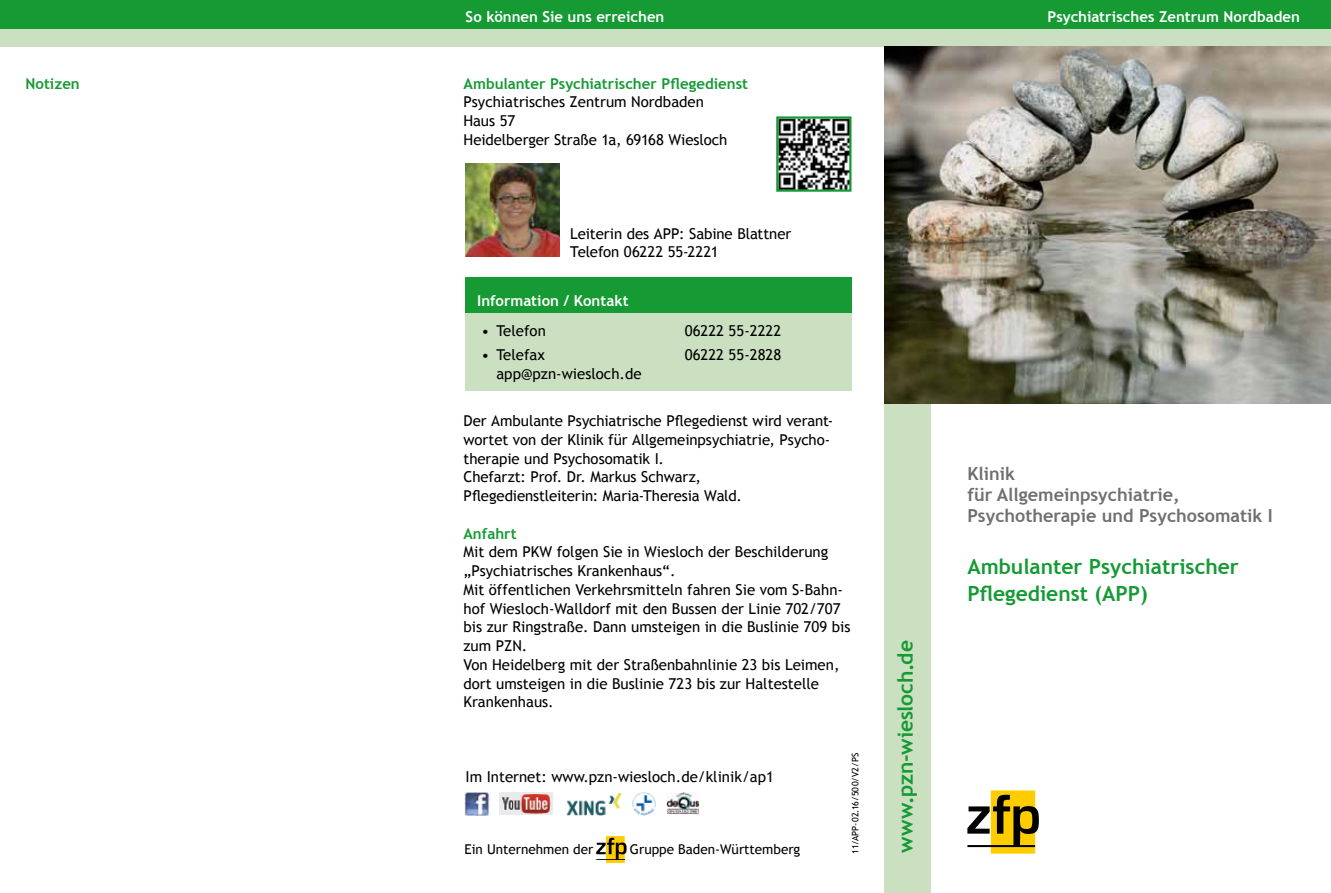
<style>
.page{position:relative;width:1331px;height:893px;background:#fff}
.page>*{position:absolute;margin:0;border:0;box-sizing:border-box;transform-origin:0 0}
.t1{font:700 21px/26.2px "Trebuchet MS";color:#159a34}
.t2{font:700 18px/21px "Trebuchet MS";color:#706f6f}
.t3{font:15px/18.8px "Trebuchet MS";color:#000}
.t4{font:700 15px "Trebuchet MS";color:#fff}
.t5{font:700 15px "Trebuchet MS";color:#159a34}
.t6{font:13.5px "Trebuchet MS";color:#000}
.t7{font:9px "Trebuchet MS";letter-spacing:.02em;color:#000}
</style>
<div class="page">
<div style="left:0;top:0;width:1331px;height:30px;background:#159a34"></div>
<div style="left:606px;top:836px;width:19px;height:27px;background:#fc0"></div>
<svg style="left:596px;top:838px;width:30px;height:22px"></svg>
<div style="left:991px;top:790px;width:44px;height:64px;background:#fc0"></div>
<svg style="left:967px;top:795px;width:72px;height:52px"></svg>
<div style="left:884px;top:403px;width:47px;height:490px;background:#cbe0c1"></div>
<img style="left:666px;top:792px;width:34px;height:23px">
<img style="left:633px;top:792px;width:22px;height:23px">
<img style="left:500px;top:792px;width:53px;height:23px">
<img style="left:465px;top:792px;width:25px;height:24px">
<img style="left:566px;top:793px;width:56px;height:22px">
<div style="left:0;top:30px;width:1331px;height:17px;background:#cbe0c1"></div>
<div style="left:465px;top:277px;width:386px;height:37px;background:#159a34"></div>
<img style="left:884px;top:47px;width:447px;height:356px">
<svg style="left:776px;top:116px;width:76px;height:76px"></svg>
<div style="left:465px;top:314px;width:386px;height:77px;background:#cbe0c1"></div>
<img style="left:466px;top:163px;width:93px;height:94px">
<p class="t5" style="left:26px;top:74px;width:56px">Notizen</p>
<p class="t4" style="left:466px;top:7px;width:200px">So können Sie uns erreichen</p>
<p class="t4" style="left:1047px;top:7px;width:254px">Psychiatrisches Zentrum Nordbaden</p>
<p class="t5" style="left:463px;top:74px;width:286px">Ambulanter Psychiatrischer Pflegedienst</p>
<p class="t3" style="left:463px;top:93px;width:265px">Psychiatrisches Zentrum Nordbaden<br>Haus 57<br>Heidelberger Straße 1a, 69168 Wiesloch</p>
<p class="t3" style="left:570px;top:224px;width:223px">Leiterin des APP: Sabine Blattner<br>Telefon 06222 55-2221</p>
<p class="t4" style="left:477px;top:291px;width:153px">Information / Kontakt</p>
<p class="t3" style="left:482px;top:322px;width:66px">• Telefon</p>
<p class="t3" style="left:685px;top:322px;width:98px">06222 55-2222</p>
<p class="t3" style="left:482px;top:346px;width:65px">• Telefax</p>
<p class="t3" style="left:685px;top:346px;width:98px">06222 55-2828</p>
<p class="t3" style="left:496px;top:365px;width:147px">app@pzn-wiesloch.de</p>
<p class="t3" style="left:463px;top:412px;width:371px">Der Ambulante Psychiatrische Pflegedienst wird verant&shy;wortet von der Klinik für Allgemeinpsychiatrie, Psycho&shy;therapie und Psychosomatik I.<br>Chefarzt: Prof. Dr. Markus Schwarz, Pflegedienstleiterin: Maria-Theresia Wald.</p>
<p class="t5" style="left:463px;top:524px;width:55px">Anfahrt</p>
<p class="t3" style="left:463px;top:543px;width:388px">Mit dem PKW folgen Sie in Wiesloch der Beschilderung „Psychiatrisches Krankenhaus“.<br>Mit öffentlichen Verkehrsmitteln fahren Sie vom S-Bahn&shy;hof Wiesloch-Walldorf mit den Bussen der Linie 702/707 bis zur Ringstraße. Dann umsteigen in die Buslinie 709 bis zum PZN.<br>Von Heidelberg mit der Straßenbahnlinie 23 bis Leimen, dort umsteigen in die Buslinie 723 bis zur Haltestelle Krankenhaus.</p>
<p class="t3" style="left:466px;top:768px;width:310px">Im Internet: www.pzn-wiesloch.de/klinik/ap1</p>
<p class="t6" style="left:465px;top:841px;width:130px">Ein Unternehmen der</p>
<p class="t6" style="left:630px;top:841px;width:172px">Gruppe Baden-Württemberg</p>
<p class="t7" style="left:850px;top:853px;width:102px;rotate:-90deg">11/APP-02.16/500/V2/PS</p>
<h1 class="t1" style="left:892px;top:853px;width:214px;rotate:-90deg">www.pzn-wiesloch.de</h1>
<p class="t2" style="left:967px;top:463px;width:307px">Klinik<br>für Allgemeinpsychiatrie,<br>Psychotherapie und Psychosomatik I</p>
<h1 class="t1" style="left:967px;top:554px;width:273px">Ambulanter Psychiatrischer<br>Pflegedienst (APP)</h1>
</div>
